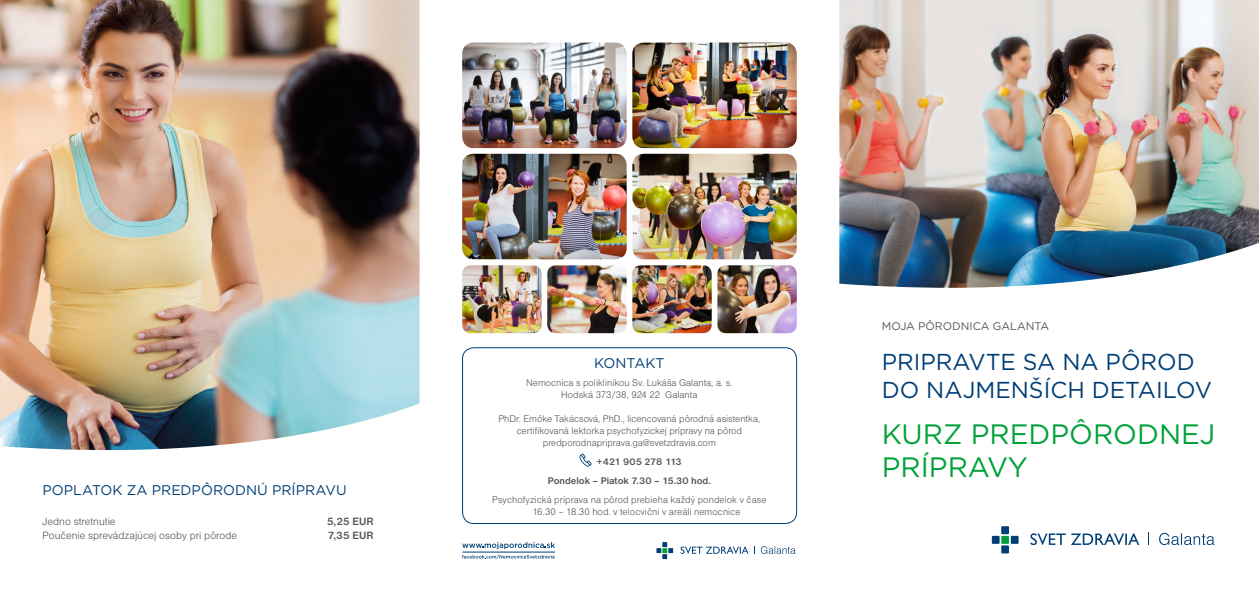
<style>
.page{position:relative;width:1259px;height:596px;background:#fff}
.page>*{position:absolute;margin:0;border:0;box-sizing:border-box;transform-origin:0 0}
.t1{font:28px/33.6px "Gotham";color:#00a13a}
.t2{font:23.4px/28.1px "Gotham";color:#003e75}
.t3{font:23px/27.6px "Gotham";color:#003e75}
.t4{font:14px "Gotham";color:#003e75}
.t5{font:11.5px "Gotham";color:#706f6f}
.t6{font:11px "Nimbus Sans DOT Ligh";color:#575756}
.t7{font:11px "Gotham";color:#575756}
.t8{font:700 11px "Nimbus Sans DOT";letter-spacing:.005em;color:#575756}
.t9{font:10px/12px "Nimbus Sans DOT Ligh";color:#575756;text-align:center}
.t10{font:700 10px/19px "Nimbus Sans DOT";color:#575756}
</style>
<div class="page">
<img style="left:839px;top:0;width:420px;height:287px">
<img style="left:632px;top:43px;width:165px;height:105px">
<img style="left:632px;top:154px;width:165px;height:105px">
<img style="left:462px;top:43px;width:164px;height:105px">
<img style="left:462px;top:154px;width:164px;height:105px">
<img style="left:462px;top:265px;width:79px;height:68px">
<img style="left:632px;top:265px;width:79px;height:68px">
<img style="left:547px;top:265px;width:79px;height:68px">
<img style="left:717px;top:265px;width:80px;height:68px">
<div style="left:462px;top:347px;width:335px;height:176px;border:1px solid #003e75;border-radius:11px"></div>
<svg style="left:579px;top:453px;width:12px;height:13px"></svg>
<svg style="left:680px;top:546px;width:68px;height:7px"></svg>
<svg style="left:656px;top:542px;width:17px;height:16px"></svg>
<svg style="left:761px;top:546px;width:34px;height:7px"></svg>
<svg style="left:1030px;top:533px;width:109px;height:11px"></svg>
<div style="left:1001px;top:526px;width:8px;height:8px;background:#003e75"></div>
<div style="left:1001px;top:535px;width:8px;height:8px;background:#00a13a"></div>
<div style="left:1010px;top:535px;width:8px;height:8px;background:#003e75"></div>
<div style="left:992px;top:535px;width:7px;height:8px;background:#003e75"></div>
<div style="left:1001px;top:545px;width:8px;height:8px;background:#003e75"></div>
<svg style="left:1159px;top:532px;width:55px;height:12px"></svg>
<img style="left:0;top:0;width:419px;height:450px">
<svg style="left:462px;top:542px;width:93px;height:16px"></svg>
<hr style="left:462px;top:551px;width:93px;height:1px;background:#003e75">
<h3 class="t4" style="left:43px;top:481px;width:306px">POPLATOK ZA PREDPÔRODNÚ PRÍPRAVU</h3>
<p class="t6" style="left:43px;top:515px;width:75px">Jedno stretnutie</p>
<p class="t8" style="left:327px;top:515px;width:48px">5,25 EUR</p>
<p class="t6" style="left:43px;top:529px;width:196px">Poučenie sprevádzajúcej osoby pri pôrode</p>
<p class="t8" style="left:328px;top:529px;width:47px">7,35 EUR</p>
<h3 class="t4" style="left:594px;top:353px;width:72px">KONTAKT</h3>
<p class="t9" style="left:526px;top:376px;width:208px">Nemocnica s poliklinikou Sv. Lukáša Galanta, a. s.<br>Hodská 373/38, 924 22 Galanta</p>
<p class="t9" style="left:498px;top:412px;width:263px">PhDr. Emőke Takácsová, PhD., licencovaná pôrodná asistentka, certifikovaná lektorka psychofyzickej prípravy na pôrod predporodnapriprava.ga@svetzdravia.com</p>
<p class="t10" style="left:548px;top:451px;width:165px;text-indent:49px">+421 905 278 113<br>Pondelok – Piatok 7.30 – 15.30 hod.</p>
<p class="t9" style="left:532px;top:493px;width:236px;text-align:left;text-indent:-40px">Psychofyzická príprava na pôrod prebieha každý pondelok v čase<br>16.30 – 18.30 hod. v telocvični v areáli nemocnice</p>
<p class="t5" style="left:882px;top:318px;width:193px">MOJA PÔRODNICA TOPOĽČANY</p>
<h3 class="t3" style="left:882px;top:347px;width:332px">PRIPRAVTE SA NA PÔROD<br>DO NAJMENŠÍCH DETAILOV</h3>
<h1 class="t1" style="left:882px;top:416px;width:335px">KURZ PREDPÔRODNEJ<br>PRÍPRAVY</h1>
<p class="t7" style="left:882px;top:319px;width:169px">MOJA PÔRODNICA GALANTA</p>
<h2 class="t2" style="left:882px;top:348px;width:337px">PRIPRAVTE SA NA PÔROD<br>DO NAJMENŠÍCH DETAILOV</h2>
</div>
